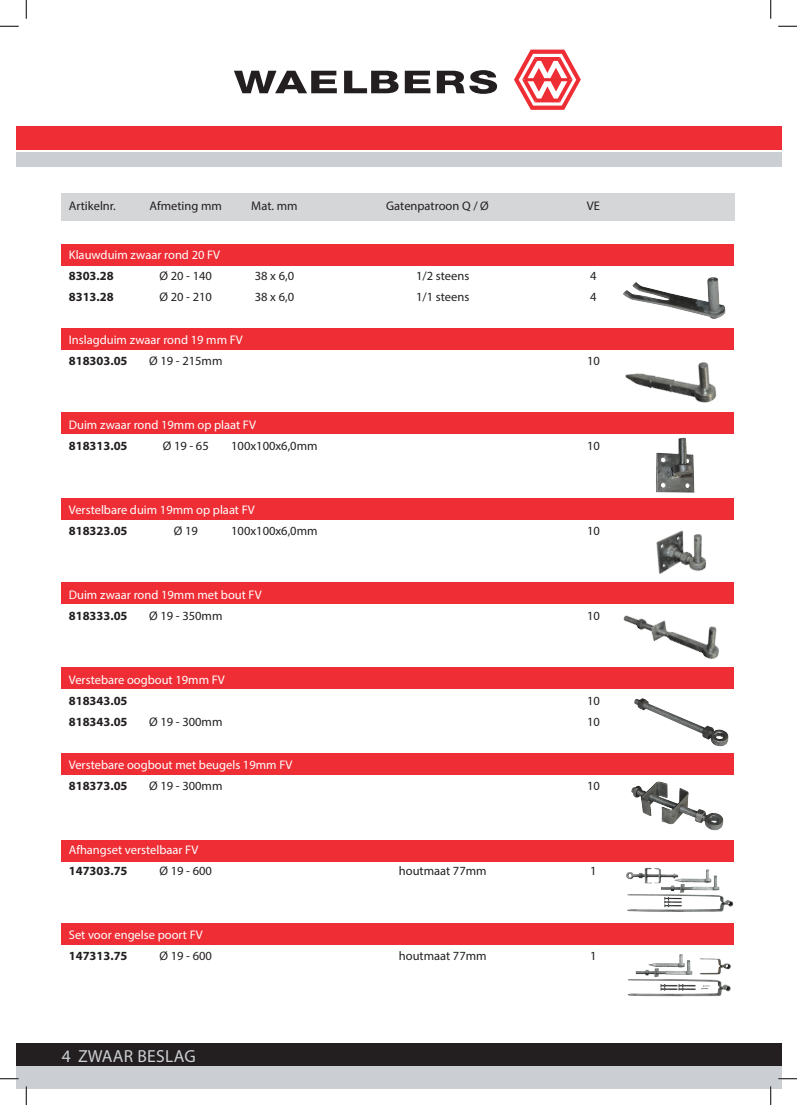
<style>
.page{position:relative;width:797px;height:1105px;background:#fff}
.page>*{position:absolute;margin:0;border:0;box-sizing:border-box;transform-origin:0 0}
.t1{font:17.5px "Myriad Pro";letter-spacing:.02em;color:#cbced2}
.t2{font:12.5px "Myriad Pro";color:#fff}
.t3{font:12.5px "Myriad Pro";color:#231f20}
.t4{font:700 12.5px "Myriad Pro";color:#231f20}
</style>
<div class="page">
<div style="left:16px;top:152px;width:765px;height:15px;background:#cbced2"></div>
<div style="left:16px;top:126px;width:765px;height:23px;background:#ee2d34"></div>
<div style="left:16px;top:1043px;width:765px;height:23px;background:#231f20"></div>
<div style="left:16px;top:1066px;width:765px;height:22px;background:#cbced2"></div>
<div style="left:62px;top:193px;width:673px;height:27px;background:#d5d6d8"></div>
<svg style="left:234px;top:71px;width:103px;height:22px"></svg>
<svg style="left:344px;top:71px;width:54px;height:22px"></svg>
<svg style="left:405px;top:71px;width:25px;height:22px"></svg>
<svg style="left:437px;top:70px;width:60px;height:24px"></svg>
<svg style="left:514px;top:50px;width:67px;height:60px"></svg>
<div style="left:62px;top:244px;width:672px;height:21px;background:#ee2d34"></div>
<div style="left:62px;top:328px;width:672px;height:22px;background:#ee2d34"></div>
<div style="left:62px;top:498px;width:672px;height:22px;background:#ee2d34"></div>
<div style="left:62px;top:667px;width:672px;height:22px;background:#ee2d34"></div>
<div style="left:62px;top:753px;width:672px;height:22px;background:#ee2d34"></div>
<div style="left:62px;top:840px;width:672px;height:22px;background:#ee2d34"></div>
<div style="left:62px;top:923px;width:672px;height:21px;background:#ee2d34"></div>
<div style="left:62px;top:412px;width:672px;height:22px;background:#ee2d34"></div>
<div style="left:62px;top:582px;width:672px;height:22px;background:#ee2d34"></div>
<img style="left:625px;top:362px;width:92px;height:41px">
<img style="left:634px;top:698px;width:95px;height:49px">
<img style="left:656px;top:437px;width:39px;height:56px">
<img style="left:631px;top:781px;width:93px;height:50px">
<img style="left:656px;top:530px;width:51px;height:44px">
<img style="left:626px;top:867px;width:108px;height:45px">
<img style="left:627px;top:954px;width:104px;height:43px">
<img style="left:623px;top:277px;width:103px;height:42px">
<img style="left:623px;top:615px;width:96px;height:44px">
<svg style="left:0;top:25px;width:19px;height:2px"></svg>
<svg style="left:778px;top:25px;width:19px;height:2px"></svg>
<svg style="left:0;top:1078px;width:19px;height:1px"></svg>
<svg style="left:778px;top:1078px;width:19px;height:1px"></svg>
<svg style="left:25px;top:0;width:2px;height:19px"></svg>
<svg style="left:25px;top:1086px;width:2px;height:19px"></svg>
<svg style="left:770px;top:0;width:1px;height:19px"></svg>
<svg style="left:770px;top:1086px;width:1px;height:19px"></svg>
<p class="t3" style="left:69px;top:198px;width:49px">Artikelnr.</p>
<p class="t3" style="left:150px;top:198px;width:74px">Afmeting mm</p>
<p class="t3" style="left:251px;top:198px;width:48px">Mat. mm</p>
<p class="t3" style="left:386px;top:198px;width:104px">Gatenpatroon Q / Ø</p>
<p class="t3" style="left:587px;top:198px;width:15px">VE</p>
<p class="t2" style="left:69px;top:247px;width:153px">Klauwduim zwaar rond 20 FV</p>
<p class="t4" style="left:69px;top:268px;width:46px">8303.28</p>
<p class="t3" style="left:159px;top:268px;width:54px">Ø 20 - 140</p>
<p class="t3" style="left:255px;top:268px;width:41px">38 x 6,0</p>
<p class="t3" style="left:416px;top:268px;width:55px">1/2 steens</p>
<p class="t3" style="left:590px;top:268px;width:8px">4</p>
<p class="t4" style="left:69px;top:289px;width:46px">8313.28</p>
<p class="t3" style="left:159px;top:289px;width:54px">Ø 20 - 210</p>
<p class="t3" style="left:255px;top:289px;width:41px">38 x 6,0</p>
<p class="t3" style="left:416px;top:289px;width:55px">1/1 steens</p>
<p class="t3" style="left:590px;top:289px;width:8px">4</p>
<p class="t2" style="left:69px;top:332px;width:175px">Inslagduim zwaar rond 19 mm FV</p>
<p class="t4" style="left:69px;top:353px;width:60px">818303.05</p>
<p class="t3" style="left:149px;top:353px;width:75px">Ø 19 - 215mm</p>
<p class="t3" style="left:587px;top:353px;width:14px">10</p>
<p class="t2" style="left:69px;top:417px;width:189px">Duim zwaar rond 19mm op plaat FV</p>
<p class="t4" style="left:69px;top:438px;width:60px">818313.05</p>
<p class="t3" style="left:163px;top:438px;width:48px">Ø 19 - 65</p>
<p class="t3" style="left:231px;top:438px;width:88px">100x100x6,0mm</p>
<p class="t3" style="left:587px;top:438px;width:14px">10</p>
<p class="t2" style="left:69px;top:502px;width:187px">Verstelbare duim 19mm op plaat FV</p>
<p class="t4" style="left:69px;top:523px;width:60px">818323.05</p>
<p class="t3" style="left:174px;top:523px;width:26px">Ø 19</p>
<p class="t3" style="left:231px;top:523px;width:88px">100x100x6,0mm</p>
<p class="t3" style="left:587px;top:523px;width:14px">10</p>
<p class="t2" style="left:69px;top:587px;width:194px">Duim zwaar rond 19mm met bout FV</p>
<p class="t4" style="left:69px;top:608px;width:60px">818333.05</p>
<p class="t3" style="left:149px;top:608px;width:75px">Ø 19 - 350mm</p>
<p class="t3" style="left:587px;top:608px;width:14px">10</p>
<p class="t2" style="left:69px;top:672px;width:157px">Verstebare oogbout 19mm FV</p>
<p class="t4" style="left:69px;top:693px;width:60px">818343.05</p>
<p class="t3" style="left:587px;top:693px;width:14px">10</p>
<p class="t4" style="left:69px;top:714px;width:60px">818343.05</p>
<p class="t3" style="left:149px;top:714px;width:75px">Ø 19 - 300mm</p>
<p class="t3" style="left:587px;top:714px;width:14px">10</p>
<p class="t2" style="left:69px;top:757px;width:225px">Verstebare oogbout met beugels 19mm FV</p>
<p class="t4" style="left:69px;top:778px;width:60px">818373.05</p>
<p class="t3" style="left:149px;top:778px;width:75px">Ø 19 - 300mm</p>
<p class="t3" style="left:587px;top:778px;width:14px">10</p>
<p class="t2" style="left:69px;top:842px;width:131px">Afhangset verstelbaar FV</p>
<p class="t4" style="left:69px;top:863px;width:60px">147303.75</p>
<p class="t3" style="left:159px;top:863px;width:54px">Ø 19 - 600</p>
<p class="t3" style="left:399px;top:863px;width:89px">houtmaat 77mm</p>
<p class="t3" style="left:590px;top:863px;width:8px">1</p>
<p class="t2" style="left:69px;top:927px;width:135px">Set voor engelse poort FV</p>
<p class="t4" style="left:69px;top:948px;width:60px">147313.75</p>
<p class="t3" style="left:159px;top:948px;width:54px">Ø 19 - 600</p>
<p class="t3" style="left:399px;top:948px;width:89px">houtmaat 77mm</p>
<p class="t3" style="left:590px;top:948px;width:8px">1</p>
<p class="t1" style="left:62px;top:1045px;width:136px">4 ZWAAR BESLAG</p>
</div>
